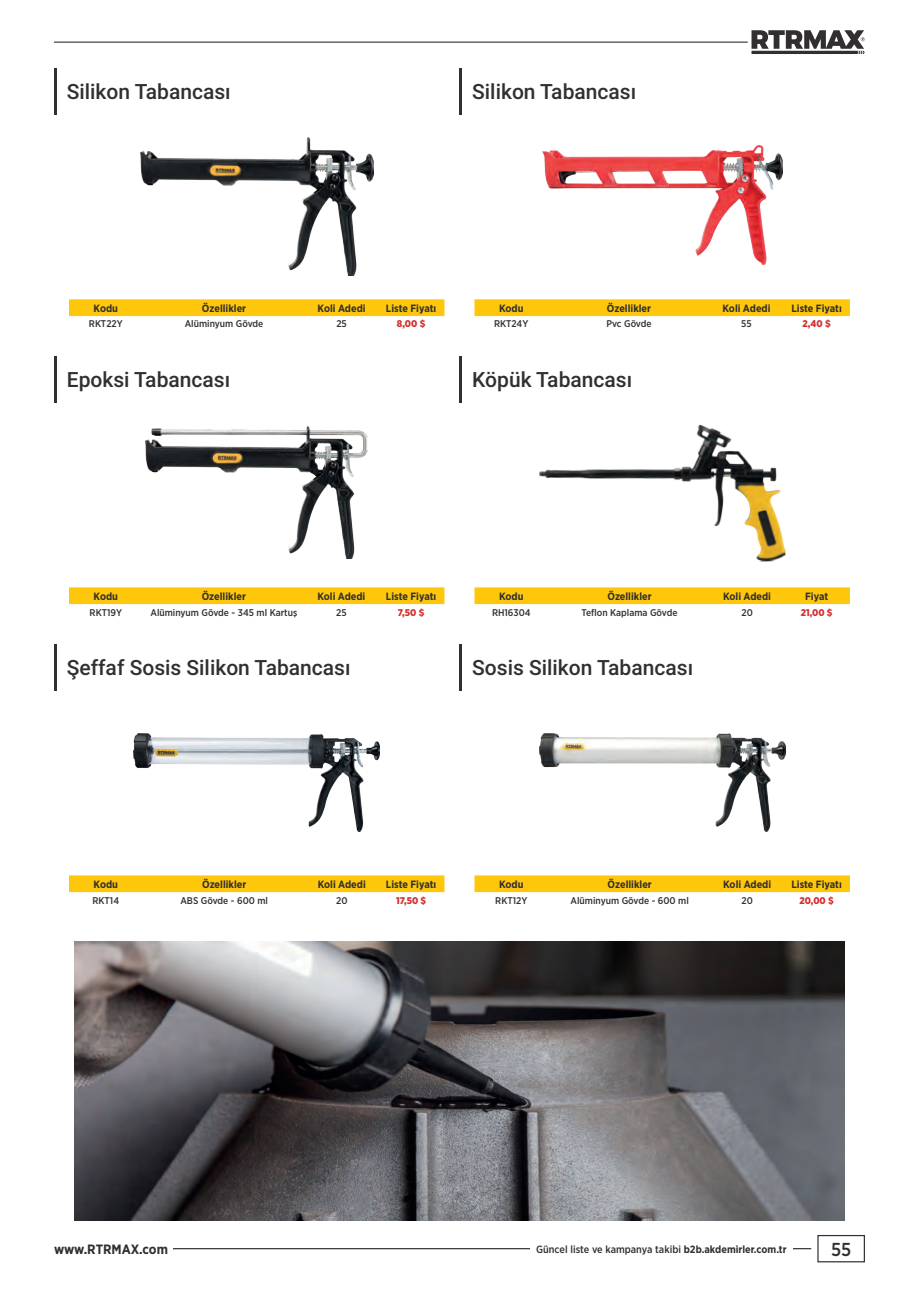
<style>
.page{position:relative;width:919px;height:1289px;background:#fff}
.page>*{position:absolute;margin:0;border:0;box-sizing:border-box;transform-origin:0 0}
.t1{font:500 21px "Roboto";color:#312f30}
.t2{font:500 18.75px "Gotham Narrow";color:#312f30}
.t3{font:700 13.5px "Gotham Narrow";letter-spacing:-.005em;color:#312f30}
.t4{font:700 10.5px "Gotham Narrow";color:#312f30}
.t5{font:500 10.5px "Gotham Narrow";color:#312f30}
.t6{font:500 9.75px "Gotham Narrow";color:#312f30}
.t7{font:900 9.75px "Gotham Narrow";color:#d3312e}
.s1{font-weight:700}
</style>
<div class="page">
<div style="left:817px;top:1234px;width:47px;height:28px;background:#fff;border:1px solid #312f30"></div>
<hr style="left:149px;top:1247px;width:662px;height:2px;background:#312f30">
<div style="left:54px;top:1242px;width:119px;height:12px;background:#fff"></div>
<hr style="left:54px;top:42px;width:693px;height:1px;background:#3e3e3f">
<svg style="left:751px;top:30px;width:113px;height:24px"></svg>
<div style="left:530px;top:1244px;width:262px;height:8px;background:#fff"></div>
<hr style="left:459px;top:356px;width:2px;height:46px;background:#312f30">
<img style="left:539px;top:424px;width:246px;height:138px">
<svg style="left:474px;top:587px;width:375px;height:18px"></svg>
<hr style="left:54px;top:68px;width:2px;height:46px;background:#312f30">
<hr style="left:54px;top:356px;width:2px;height:46px;background:#312f30">
<img style="left:140px;top:138px;width:233px;height:137px">
<svg style="left:69px;top:299px;width:375px;height:18px"></svg>
<img style="left:146px;top:426px;width:221px;height:133px">
<svg style="left:69px;top:587px;width:375px;height:18px"></svg>
<hr style="left:459px;top:68px;width:2px;height:46px;background:#312f30">
<svg style="left:474px;top:299px;width:375px;height:18px"></svg>
<img style="left:542px;top:145px;width:240px;height:119px">
<svg style="left:474px;top:875px;width:375px;height:18px"></svg>
<hr style="left:459px;top:644px;width:2px;height:46px;background:#312f30">
<img style="left:539px;top:733px;width:246px;height:98px">
<hr style="left:54px;top:644px;width:2px;height:46px;background:#312f30">
<svg style="left:69px;top:875px;width:375px;height:18px"></svg>
<img style="left:134px;top:733px;width:246px;height:98px">
<img style="left:74px;top:941px;width:770px;height:279px">
<h1 class="t1" style="left:67px;top:77px;width:165px">Silikon Tabancası</h1>
<h1 class="t1" style="left:472px;top:77px;width:165px">Silikon Tabancası</h1>
<p class="t4" style="left:94px;top:301px;width:26px">Kodu</p>
<p class="t4" style="left:202px;top:301px;width:46px">Özellikler</p>
<p class="t4" style="left:317px;top:301px;width:49px">Koli Adedi</p>
<p class="t4" style="left:386px;top:301px;width:52px">Liste Fiyatı</p>
<p class="t6" style="left:89px;top:318px;width:35px">RKT22Y</p>
<p class="t6" style="left:185px;top:318px;width:80px">Alüminyum Gövde</p>
<p class="t6" style="left:336px;top:318px;width:12px">25</p>
<p class="t7" style="left:397px;top:317px;width:30px">8,00 $</p>
<h1 class="t1" style="left:67px;top:365px;width:165px">Epoksi Tabancası</h1>
<p class="t4" style="left:499px;top:301px;width:26px">Kodu</p>
<p class="t4" style="left:606px;top:301px;width:46px">Özellikler</p>
<p class="t4" style="left:722px;top:301px;width:49px">Koli Adedi</p>
<p class="t4" style="left:791px;top:301px;width:52px">Liste Fiyatı</p>
<p class="t6" style="left:494px;top:318px;width:36px">RKT24Y</p>
<p class="t6" style="left:606px;top:318px;width:47px">Pvc Gövde</p>
<p class="t6" style="left:741px;top:318px;width:12px">55</p>
<p class="t7" style="left:802px;top:317px;width:29px">2,40 $</p>
<h1 class="t1" style="left:472px;top:365px;width:161px">Köpük Tabancası</h1>
<p class="t4" style="left:94px;top:589px;width:26px">Kodu</p>
<p class="t4" style="left:202px;top:589px;width:46px">Özellikler</p>
<p class="t4" style="left:317px;top:589px;width:49px">Koli Adedi</p>
<p class="t4" style="left:386px;top:589px;width:52px">Liste Fiyatı</p>
<p class="t6" style="left:90px;top:606px;width:34px">RKT19Y</p>
<p class="t6" style="left:150px;top:606px;width:148px">Alüminyum Gövde - 345 ml Kartuş</p>
<p class="t6" style="left:336px;top:606px;width:12px">25</p>
<p class="t7" style="left:398px;top:605px;width:28px">7,50 $</p>
<p class="t4" style="left:499px;top:589px;width:26px">Kodu</p>
<p class="t4" style="left:607px;top:589px;width:46px">Özellikler</p>
<p class="t4" style="left:723px;top:589px;width:49px">Koli Adedi</p>
<p class="t4" style="left:805px;top:589px;width:25px">Fiyat</p>
<p class="t6" style="left:492px;top:606px;width:40px">RH16304</p>
<p class="t6" style="left:581px;top:606px;width:97px">Teflon Kaplama Gövde</p>
<p class="t6" style="left:741px;top:606px;width:13px">20</p>
<p class="t7" style="left:800px;top:605px;width:33px">21,00 $</p>
<h1 class="t1" style="left:67px;top:653px;width:285px">Şeffaf Sosis Silikon Tabancası</h1>
<h1 class="t1" style="left:472px;top:653px;width:222px">Sosis Silikon Tabancası</h1>
<p class="t4" style="left:94px;top:877px;width:26px">Kodu</p>
<p class="t4" style="left:202px;top:877px;width:46px">Özellikler</p>
<p class="t4" style="left:318px;top:877px;width:49px">Koli Adedi</p>
<p class="t4" style="left:386px;top:877px;width:52px">Liste Fiyatı</p>
<p class="t6" style="left:92px;top:893px;width:28px">RKT14</p>
<p class="t6" style="left:180px;top:893px;width:89px">ABS Gövde - 600 ml</p>
<p class="t6" style="left:336px;top:893px;width:13px">20</p>
<p class="t7" style="left:396px;top:893px;width:32px">17,50 $</p>
<p class="t4" style="left:499px;top:877px;width:26px">Kodu</p>
<p class="t4" style="left:607px;top:877px;width:46px">Özellikler</p>
<p class="t4" style="left:723px;top:877px;width:49px">Koli Adedi</p>
<p class="t4" style="left:791px;top:877px;width:52px">Liste Fiyatı</p>
<p class="t6" style="left:495px;top:893px;width:34px">RKT12Y</p>
<p class="t6" style="left:570px;top:893px;width:120px">Alüminyum Gövde - 600 ml</p>
<p class="t6" style="left:741px;top:893px;width:13px">20</p>
<p class="t7" style="left:799px;top:893px;width:36px">20,00 $</p>
<p class="t3" style="left:54px;top:1240px;width:115px">www.RTRMAX.com</p>
<p class="t5" style="left:536px;top:1242px;width:252px">Güncel liste ve kampanya takibi <span class="s1">b2b.akdemirler.com.tr</span></p>
<h2 class="t2" style="left:831px;top:1237px;width:22px">55</h2>
</div>
